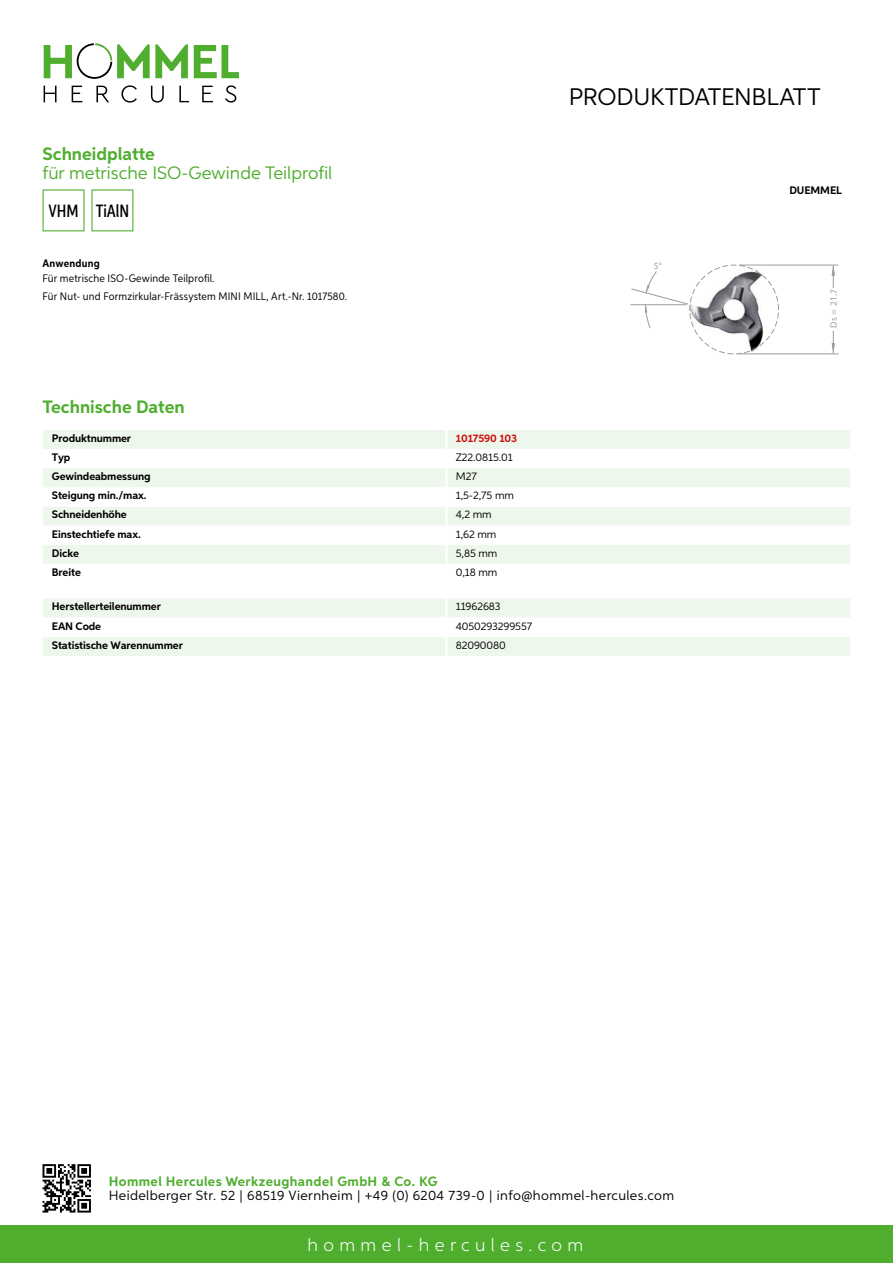
<style>
.page{position:relative;width:893px;height:1263px;background:#fff}
.page>*{position:absolute;margin:0;border:0;box-sizing:border-box;transform-origin:0 0}
.t1{font:24px "Aspira";letter-spacing:-.01em;color:#000}
.t2{font:18px "Aspira";color:#50ae2f}
.t3{font:700 18px "Aspira";color:#50ae2f}
.t4{font:300 18px "Aspira";letter-spacing:.3em;color:#fff}
.t5{font:500 17.85px "Aspira XX Nar";color:#000}
.t6{font:13.5px "Aspira";letter-spacing:.03em;color:#000}
.t7{font:700 13.5px "Aspira";letter-spacing:.03em;color:#50ae2f}
.t8{font:700 10.95px "Aspira";letter-spacing:-.01em;color:#000}
.t9{font:10.95px/17.5px "Aspira Nar";letter-spacing:.015em;color:#000}
.t10{font:10.95px "Aspira";letter-spacing:-.01em;color:#000}
.t11{font:700 10.95px "Aspira";letter-spacing:-.01em;color:#cd1013}
.t12{font:700 10.95px "Aspira Nar";letter-spacing:.02em;color:#000}
.t13{font:9.45px "Fru Med";color:#9c9c9d}
</style>
<div class="page">
<div style="left:0;top:1226px;width:893px;height:37px;background:#50ae2f"></div>
<svg style="left:43px;top:1164px;width:48px;height:48px"></svg>
<svg style="left:194px;top:45px;width:45px;height:33px"></svg>
<svg style="left:44px;top:43px;width:144px;height:36px"></svg>
<svg style="left:44px;top:86px;width:13px;height:16px"></svg>
<svg style="left:72px;top:86px;width:10px;height:16px"></svg>
<svg style="left:96px;top:86px;width:13px;height:16px"></svg>
<svg style="left:121px;top:85px;width:16px;height:18px"></svg>
<svg style="left:151px;top:86px;width:13px;height:17px"></svg>
<svg style="left:179px;top:86px;width:10px;height:16px"></svg>
<svg style="left:202px;top:86px;width:11px;height:16px"></svg>
<svg style="left:225px;top:85px;width:11px;height:18px"></svg>
<div style="left:43px;top:430px;width:807px;height:19px;background:#eef7eb"></div>
<svg style="left:43px;top:468px;width:807px;height:96px;fill:#eef7eb"></svg>
<hr style="left:445px;top:430px;width:3px;height:19px;background:#fff">
<hr style="left:445px;top:468px;width:3px;height:19px;background:#fff">
<hr style="left:445px;top:487px;width:3px;height:19px;background:#fff">
<hr style="left:445px;top:506px;width:3px;height:20px;background:#fff">
<hr style="left:445px;top:526px;width:3px;height:19px;background:#fff">
<hr style="left:445px;top:545px;width:3px;height:19px;background:#fff">
<svg style="left:43px;top:598px;width:807px;height:58px"></svg>
<hr style="left:445px;top:637px;width:3px;height:19px;background:#fff">
<svg style="left:43px;top:189px;width:42px;height:42px"></svg>
<svg style="left:91px;top:189px;width:42px;height:42px"></svg>
<svg style="left:630px;top:264px;width:209px;height:91px"></svg>
<div style="left:830px;top:289px;width:12px;height:18px;background:#fff"></div>
<h2 class="t3" style="left:43px;top:142px;width:114px">Schneidplatte</h2>
<h2 class="t2" style="left:43px;top:162px;width:291px">für metrische ISO-Gewinde Teilprofil</h2>
<h3 class="t5" style="left:48px;top:200px;width:82px">VHM TiAlN</h3>
<p class="t12" style="left:43px;top:257px;width:59px">Anwendung</p>
<p class="t9" style="left:43px;top:270px;width:306px">Für metrische ISO-Gewinde Teilprofil.<br>Für Nut- und Formzirkular-Frässystem MINI MILL, Art.-Nr. 1017580.</p>
<h2 class="t3" style="left:43px;top:396px;width:144px">Technische Daten</h2>
<p class="t8" style="left:52px;top:431px;width:81px">Produktnummer</p>
<p class="t11" style="left:456px;top:431px;width:63px">1017590 103</p>
<p class="t8" style="left:52px;top:451px;width:20px">Typ</p>
<p class="t10" style="left:456px;top:451px;width:58px">Z22.0815.01</p>
<p class="t8" style="left:52px;top:470px;width:100px">Gewindeabmessung</p>
<p class="t10" style="left:456px;top:470px;width:22px">M27</p>
<p class="t8" style="left:52px;top:489px;width:96px">Steigung min./max.</p>
<p class="t10" style="left:456px;top:489px;width:60px">1,5-2,75 mm</p>
<p class="t8" style="left:52px;top:508px;width:76px">Schneidenhöhe</p>
<p class="t10" style="left:456px;top:508px;width:37px">4,2 mm</p>
<p class="t8" style="left:52px;top:527px;width:91px">Einstechtiefe max.</p>
<p class="t10" style="left:456px;top:527px;width:42px">1,62 mm</p>
<p class="t8" style="left:52px;top:546px;width:29px">Dicke</p>
<p class="t10" style="left:456px;top:546px;width:43px">5,85 mm</p>
<p class="t8" style="left:52px;top:565px;width:31px">Breite</p>
<p class="t10" style="left:456px;top:565px;width:43px">0,18 mm</p>
<p class="t8" style="left:52px;top:600px;width:111px">Herstellerteilenummer</p>
<p class="t10" style="left:456px;top:600px;width:46px">11962683</p>
<p class="t8" style="left:52px;top:619px;width:51px">EAN Code</p>
<p class="t10" style="left:456px;top:619px;width:78px">4050293299557</p>
<p class="t8" style="left:52px;top:638px;width:132px">Statistische Warennummer</p>
<p class="t10" style="left:456px;top:638px;width:51px">82090080</p>
<h1 class="t1" style="left:569px;top:82px;width:253px">Produktdatenblatt</h1>
<p class="t13" style="left:654px;top:260px;width:10px">5°</p>
<p class="t8" style="left:789px;top:183px;width:54px">DUEMMEL</p>
<p class="t13" style="left:828px;top:305px;width:18px;rotate:-90deg">21.7</p>
<p class="t13" style="left:828px;top:328px;width:29px;rotate:-90deg">Ds = 1</p>
<p class="t7" style="left:109px;top:1172px;width:330px">Hommel Hercules Werkzeughandel GmbH &amp; Co. KG</p>
<p class="t6" style="left:109px;top:1187px;width:567px">Heidelberger Str. 52 | 68519 Viernheim | +49 (0) 6204 739-0 | info@hommel-hercules.com</p>
<h2 class="t4" style="left:307px;top:1234px;width:277px">hommel-hercules.com</h2>
</div>
